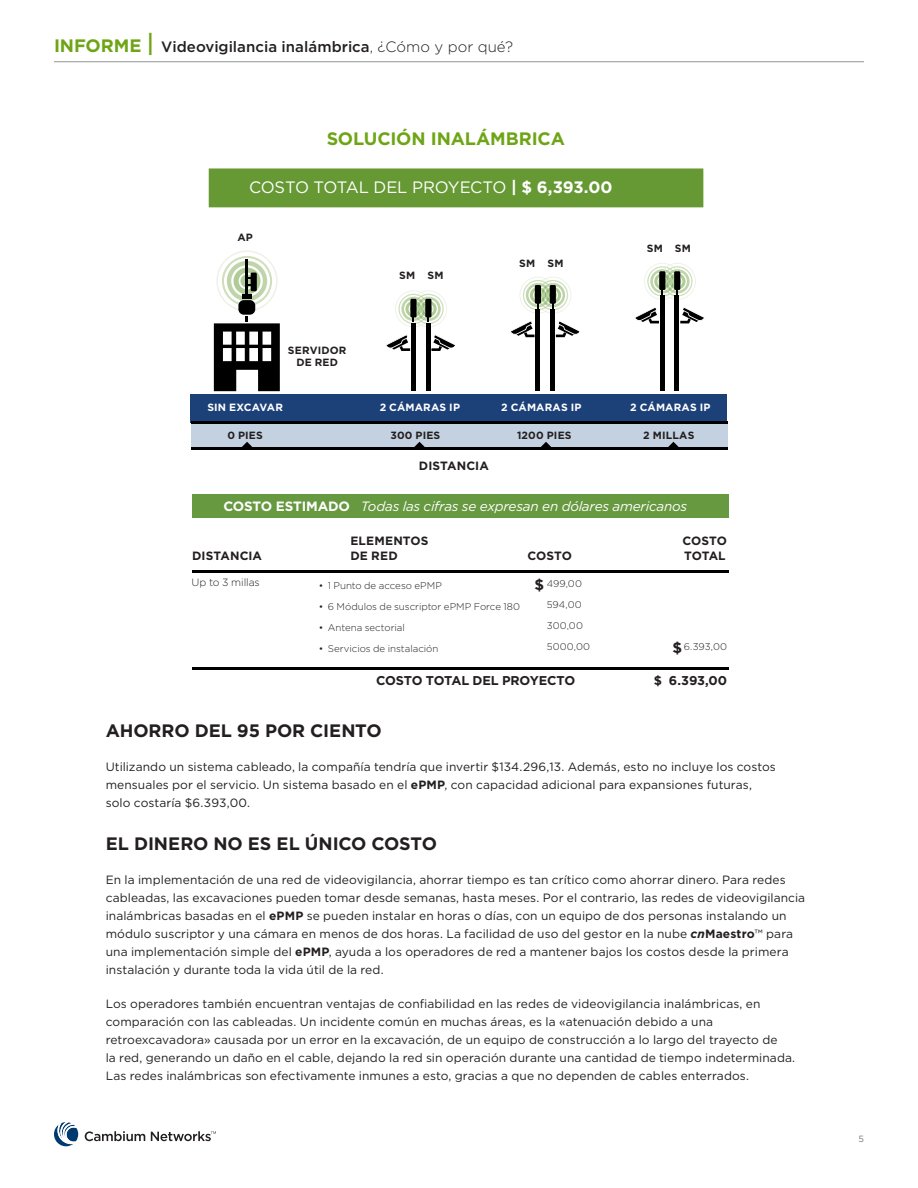
<style>
.page{position:relative;width:918px;height:1188px;background:#fff}
.page>*{position:absolute;margin:0;border:0;box-sizing:border-box;transform-origin:0 0}
.newSubhead{font:700 18px "Gotham";letter-spacing:-.005em;color:#231f20}
.text{font:700 18px "Gotham";letter-spacing:-.01em;color:#6ea516}
.text-2{font:16.5px "Gotham";letter-spacing:-.015em;color:#fff}
.t1{font:500 15px "Gotham";color:#231f20}
.text-3{font:700 15px "Gotham";color:#231f20}
.text-4{font:italic 13.5px "Gotham";letter-spacing:-.015em;color:#fff}
.text-5{font:700 12.75px "Gotham";letter-spacing:-.015em;color:#231f20}
.newText{font:12px/18px "Gotham";letter-spacing:.005em;color:#231f20}
.text-6{font:700 12px/15px "Gotham";letter-spacing:.005em;color:#231f20}
.text-7{font:700 10.5px/12px "Gotham";letter-spacing:.02em;color:#231f20;text-align:center}
.text-8{font:700 10.5px "Gotham";letter-spacing:.015em;color:#fff}
.text-9{font:300 10.5px "Gotham";letter-spacing:-.005em;color:#231f20}
.text-10{font:300 9.75px "Gotham";color:#231f20}
.t2{font:9px "Gotham";color:#76787b}
.s1{font-weight:700;font-size:18px;color:#6ea516}
.s2{font-size:24px;color:#6ea516}
.s3{font-weight:300}
.s4{font-weight:700}
.s5{font-weight:700;font-style:normal}
.s6{font-weight:700;font-style:italic}
</style>
<div class="page">
<hr style="left:54px;top:61px;width:810px;height:1px;background:#939598">
<svg style="left:85px;top:1131px;width:60px;height:10px"></svg>
<svg style="left:151px;top:1131px;width:65px;height:10px"></svg>
<svg style="left:54px;top:1122px;width:24px;height:24px"></svg>
<div style="left:209px;top:168px;width:494px;height:39px;background:#693;border:2px solid #693"></div>
<div style="left:191px;top:424px;width:536px;height:24px;background:#c4d1e0"></div>
<svg style="left:214px;top:250px;width:66px;height:141px"></svg>
<div style="left:190px;top:394px;width:536px;height:29px;background:#1c4078"></div>
<hr style="left:191px;top:422px;width:536px;height:2px;background:#000">
<hr style="left:191px;top:448px;width:536px;height:2px;background:#000">
<svg style="left:510px;top:321px;width:25px;height:16px"></svg>
<hr style="left:536px;top:309px;width:4px;height:82px;background:#000">
<svg style="left:556px;top:321px;width:24px;height:16px"></svg>
<div style="left:550px;top:309px;width:5px;height:82px;background:#000"></div>
<svg style="left:520px;top:277px;width:51px;height:37px"></svg>
<svg style="left:635px;top:307px;width:24px;height:16px"></svg>
<hr style="left:660px;top:296px;width:4px;height:95px;background:#000">
<svg style="left:680px;top:307px;width:25px;height:16px"></svg>
<hr style="left:675px;top:296px;width:4px;height:95px;background:#000">
<svg style="left:644px;top:263px;width:52px;height:37px"></svg>
<svg style="left:386px;top:335px;width:24px;height:16px"></svg>
<div style="left:411px;top:323px;width:5px;height:68px;background:#000"></div>
<svg style="left:431px;top:335px;width:24px;height:16px"></svg>
<hr style="left:426px;top:323px;width:4px;height:68px;background:#000">
<svg style="left:395px;top:290px;width:52px;height:37px"></svg>
<svg style="left:239px;top:442px;width:16px;height:6px"></svg>
<svg style="left:412px;top:442px;width:15px;height:6px"></svg>
<svg style="left:538px;top:442px;width:16px;height:6px"></svg>
<svg style="left:665px;top:442px;width:16px;height:6px"></svg>
<div style="left:192px;top:494px;width:536px;height:24px;background:#669940"></div>
<hr style="left:192px;top:570px;width:536px;height:2px;background:#000">
<hr style="left:192px;top:667px;width:536px;height:2px;background:#000">
<p class="t1" style="left:54px;top:37px;width:461px"><span class="s1">INFORME</span> <span class="s2">|</span> Videovigilancia inalámbrica<span class="s3">, ¿Cómo y por qué?</span></p>
<p class="text" style="left:327px;top:127px;width:240px">SOLUCIÓN INALÁMBRICA</p>
<p class="text-2" style="left:249px;top:176px;width:365px">COSTO TOTAL DEL PROYECTO <span class="s4">| $ 6,393.00</span></p>
<p class="text-7" style="left:237px;top:232px;width:17px">AP</p>
<p class="text-7" style="left:288px;top:344px;width:60px">SERVIDOR<br>DE RED</p>
<p class="text-7" style="left:399px;top:269px;width:46px">SM SM</p>
<p class="text-7" style="left:519px;top:257px;width:46px">SM SM</p>
<p class="text-7" style="left:647px;top:242px;width:46px">SM SM</p>
<p class="text-8" style="left:207px;top:400px;width:77px">SIN EXCAVAR</p>
<p class="text-8" style="left:380px;top:400px;width:82px">2 CÁMARAS IP</p>
<p class="text-8" style="left:501px;top:400px;width:82px">2 CÁMARAS IP</p>
<p class="text-8" style="left:630px;top:400px;width:82px">2 CÁMARAS IP</p>
<p class="text-7" style="left:227px;top:430px;width:37px">0 PIES</p>
<p class="text-7" style="left:390px;top:430px;width:51px">300 PIES</p>
<p class="text-7" style="left:517px;top:430px;width:56px">1200 PIES</p>
<p class="text-7" style="left:643px;top:430px;width:53px">2 MILLAS</p>
<p class="text-6" style="left:419px;top:458px;width:72px">DISTANCIA</p>
<p class="text-4" style="left:223px;top:497px;width:465px"><span class="s5">COSTO ESTIMADO</span> Todas las cifras se expresan en dólares americanos</p>
<p class="text-6" style="left:192px;top:548px;width:72px">DISTANCIA</p>
<p class="text-6" style="left:350px;top:533px;width:80px">ELEMENTOS<br>DE RED</p>
<p class="text-6" style="left:683px;top:533px;width:46px">COSTO<br>TOTAL</p>
<p class="text-6" style="left:527px;top:548px;width:46px">COSTO</p>
<p class="text-9" style="left:191px;top:576px;width:70px">Up to 3 millas</p>
<p class="text-10" style="left:319px;top:579px;width:125px">• 1 Punto de acceso ePMP</p>
<p class="text-10" style="left:319px;top:600px;width:203px">• 6 Módulos de suscriptor ePMP Force 180</p>
<p class="text-10" style="left:319px;top:621px;width:88px">• Antena sectorial</p>
<p class="text-10" style="left:319px;top:642px;width:121px">• Servicios de instalación</p>
<p class="text-3" style="left:534px;top:575px;width:11px">$</p>
<p class="text-10" style="left:547px;top:578px;width:37px">499,00</p>
<p class="text-10" style="left:547px;top:599px;width:37px">594,00</p>
<p class="text-10" style="left:547px;top:620px;width:38px">300,00</p>
<p class="text-10" style="left:547px;top:641px;width:45px">5000,00</p>
<p class="text-3" style="left:673px;top:638px;width:11px">$</p>
<p class="text-10" style="left:684px;top:641px;width:45px">6.393,00</p>
<p class="text-5" style="left:376px;top:672px;width:201px">COSTO TOTAL DEL PROYECTO</p>
<p class="text-5" style="left:654px;top:672px;width:75px">$ 6.393,00</p>
<p class="newSubhead" style="left:106px;top:719px;width:278px">AHORRO DEL 95 POR CIENTO</p>
<p class="newText" style="left:106px;top:758px;width:672px">Utilizando un sistema cableado, la compañía tendría que invertir $134.296,13. Además, esto no incluye los costos mensuales por el servicio. Un sistema basado en el <span class="s4">ePMP</span>, con capacidad adicional para expansiones futuras, solo costaría $6.393,00.</p>
<p class="newSubhead" style="left:106px;top:832px;width:333px">EL DINERO NO ES EL ÚNICO COSTO</p>
<p class="newText" style="left:106px;top:871px;width:701px">En la implementación de una red de videovigilancia, ahorrar tiempo es tan crítico como ahorrar dinero. Para redes cableadas, las excavaciones pueden tomar desde semanas, hasta meses. Por el contrario, las redes de videovigilancia inalámbricas basadas en el <span class="s4">ePMP</span> se pueden instalar en horas o días, con un equipo de dos personas instalando un módulo suscriptor y una cámara en menos de dos horas. La facilidad de uso del gestor en la nube <span class="s6">cn</span><span class="s4">Maestro</span>™ para una implementación simple del <span class="s4">ePMP</span>, ayuda a los operadores de red a mantener bajos los costos desde la primera instalación y durante toda la vida útil de la red.</p>
<p class="newText" style="left:106px;top:995px;width:691px">Los operadores también encuentran ventajas de confiabilidad en las redes de videovigilancia inalámbricas, en comparación con las cableadas. Un incidente común en muchas áreas, es la «atenuación debido a una retroexcavadora» causada por un error en la excavación, de un equipo de construcción a lo largo del trayecto de<br>la red, generando un daño en el cable, dejando la red sin operación durante una cantidad de tiempo indeterminada.<br>Las redes inalámbricas son efectivamente inmunes a esto, gracias a que no dependen de cables enterrados.</p>
<p class="t2" style="left:858px;top:1133px;width:7px">5</p>
</div>
